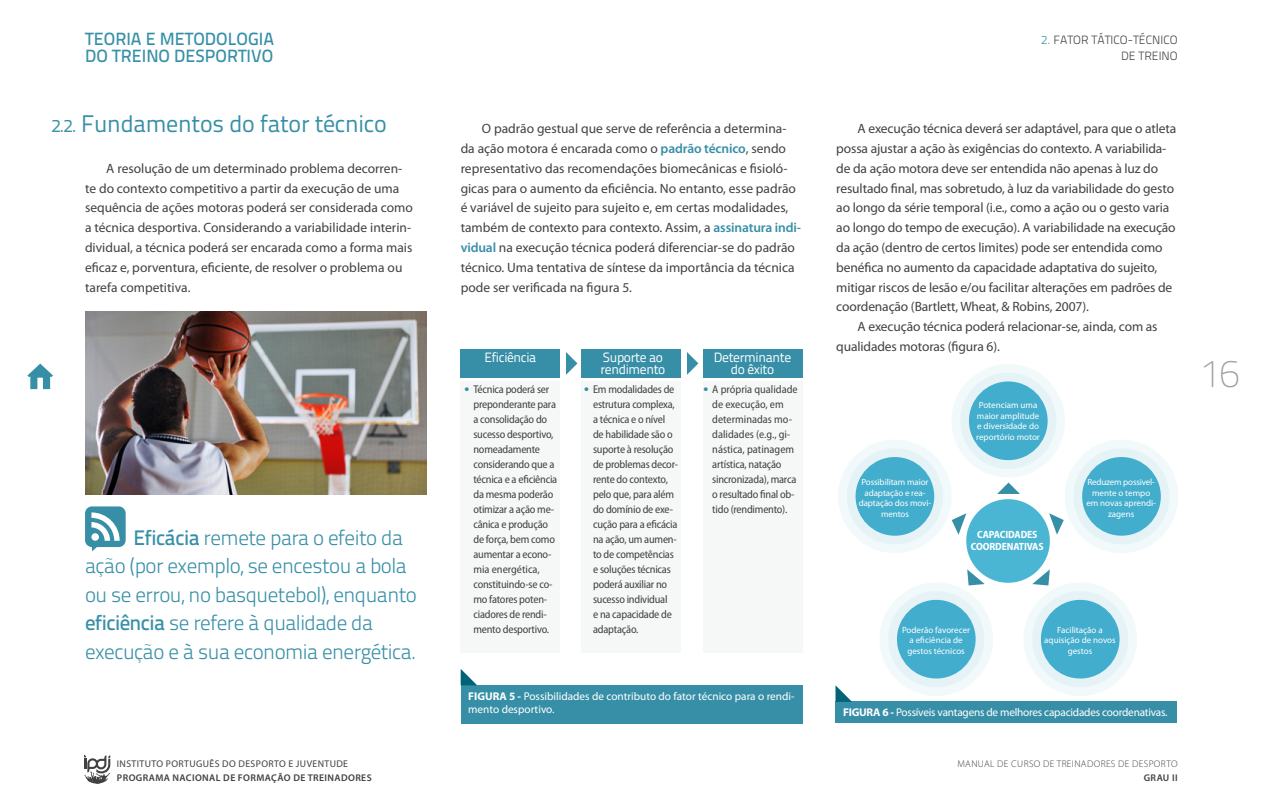
<style>
.page{position:relative;width:1263px;height:808px;background:#fff}
.page>*{position:absolute;margin:0;border:0;box-sizing:border-box;transform-origin:0 0}
.t1{font:700 39px "Titillium Text 14 L";color:#9d9fa2}
.t2{font:24px "Titillium Text 14 L 400 wt";letter-spacing:-.01em;color:#378fa7}
.t3{font:21px/28.5px "Titillium Text 14 L 250 wt";letter-spacing:-.025em;color:#378fa7}
.t4{font:17.7px/16.4px "Titillium Text 14 L 600 wt";color:#378fa7}
.t5{font:13.5px/19.8px "Myriad Pro";letter-spacing:-.005em;color:#414042}
.t6{font:13.5px/12px "Titillium Text 14 L 400 wt";letter-spacing:-.025em;color:#fff}
.t7{font:12px/16.4px "Titillium Text 14 L 250 wt";color:#414042;text-align:right}
.t8{font:semi-condensed 11.25px/15px "Myriad Pro";letter-spacing:-.02em;color:#414042}
.t9{font:11.25px/13.5px "Myriad Pro";letter-spacing:-.005em;color:#fff}
.t10{font:700 semi-condensed 10.5px/12px "Myriad Pro";letter-spacing:-.01em;color:#fff;text-align:center}
.t11{font:600 9.75px "Myriad Pro";letter-spacing:.04em;color:#414042}
.t12{font:9.75px "Myriad Pro";letter-spacing:.04em;color:#414042}
.t13{font:300 9.75px "Myriad Pro";letter-spacing:.04em;color:#414042}
.t14{font:9px/10.5px "Myriad Pro";color:#fff;text-align:center}
.s1{font-size:18px}
.s2{font-family:"Titillium Text 14 L 600 wt"}
.s3{font-weight:600;color:#378fa7}
.s4{color:#378fa7}
.s5{font-weight:700}
</style>
<div class="page">
<svg style="left:27px;top:364px;width:26px;height:25px"></svg>
<svg style="left:84px;top:755px;width:26px;height:29px"></svg>
<img style="left:85px;top:311px;width:342px;height:183px">
<svg style="left:85px;top:506px;width:41px;height:45px"></svg>
<div style="left:461px;top:381px;width:99px;height:271px;background:#f6f7f7"></div>
<div style="left:582px;top:381px;width:99px;height:271px;background:#f6f7f7"></div>
<div style="left:703px;top:381px;width:99px;height:271px;background:#f6f7f7"></div>
<div style="left:461px;top:349px;width:99px;height:28px;background:#378fa7"></div>
<div style="left:582px;top:349px;width:99px;height:28px;background:#378fa7"></div>
<div style="left:703px;top:349px;width:99px;height:28px;background:#378fa7"></div>
<svg style="left:566px;top:352px;width:11px;height:23px"></svg>
<svg style="left:687px;top:352px;width:11px;height:23px"></svg>
<div style="left:461px;top:685px;width:341px;height:39px;background:#378fa7"></div>
<svg style="left:461px;top:669px;width:16px;height:16px"></svg>
<div style="left:835px;top:702px;width:342px;height:21px;background:#378fa7"></div>
<svg style="left:835px;top:685px;width:17px;height:17px"></svg>
<svg style="left:1049px;top:513px;width:15px;height:22px"></svg>
<svg style="left:1032px;top:569px;width:18px;height:16px"></svg>
<svg style="left:952px;top:513px;width:14px;height:22px"></svg>
<svg style="left:967px;top:569px;width:18px;height:16px"></svg>
<svg style="left:997px;top:482px;width:23px;height:12px"></svg>
<div style="left:838px;top:440px;width:114px;height:113px;background:#f2f9fb;border-radius:50%"></div>
<div style="left:1065px;top:440px;width:113px;height:113px;background:#f2f9fb;border-radius:50%"></div>
<div style="left:951px;top:364px;width:114px;height:114px;background:#f2f9fb;border-radius:50%"></div>
<div style="left:879px;top:582px;width:114px;height:114px;background:#f2f9fb;border-radius:50%"></div>
<div style="left:1023px;top:582px;width:114px;height:114px;background:#f2f9fb;border-radius:50%"></div>
<div style="left:847px;top:448px;width:96px;height:96px;background:#e5f3f7;border-radius:50%"></div>
<div style="left:1073px;top:448px;width:96px;height:96px;background:#e5f3f7;border-radius:50%"></div>
<div style="left:960px;top:373px;width:96px;height:96px;background:#e5f3f7;border-radius:50%"></div>
<div style="left:888px;top:591px;width:96px;height:96px;background:#e5f3f7;border-radius:50%"></div>
<svg style="left:1032px;top:591px;width:96px;height:96px;fill:#e5f3f7"></svg>
<div style="left:966px;top:499px;width:84px;height:84px;background:#4ab6d3;border-radius:50%"></div>
<div style="left:855px;top:457px;width:79px;height:79px;background:#42adcc;border-radius:50%"></div>
<div style="left:1082px;top:457px;width:79px;height:79px;background:#42adcc;border-radius:50%"></div>
<div style="left:969px;top:381px;width:79px;height:79px;background:#42adcc;border-radius:50%"></div>
<div style="left:897px;top:600px;width:79px;height:78px;background:#42adcc;border-radius:50%"></div>
<div style="left:1041px;top:600px;width:78px;height:78px;background:#42adcc;border-radius:50%"></div>
<h3 class="t4" style="left:85px;top:31px;width:190px">TEORIA E METODOLOGIA<br>DO TREINO DESPORTIVO</h3>
<h2 class="t2" style="left:51px;top:110px;width:337px"><span class="s1">2.2.</span> Fundamentos do fator técnico</h2>
<p class="t5" style="left:85px;top:158px;width:329px;text-indent:21px">A resolução de um determinado problema decorren&shy;te do contexto competitivo a partir da execução de uma sequência de ações motoras poderá ser considerada como a técnica desportiva. Considerando a variabilidade interin&shy;dividual, a técnica poderá ser encarada como a forma mais eficaz e, porventura, eficiente, de resolver o problema ou tarefa competitiva.</p>
<h3 class="t3" style="left:85px;top:523px;width:333px;text-indent:49px"><span class="s2">Eficácia</span> remete para o efeito da ação (por exemplo, se encestou a bola ou se errou, no basquetebol), enquanto <span class="s2">eficiência</span> se refere à qualidade da execução e à sua economia energética.</h3>
<p class="t12" style="left:117px;top:758px;width:233px">INSTITUTO PORTUGUÊS DO DESPORTO E JUVENTUDE</p>
<p class="t11" style="left:117px;top:771px;width:256px">PROGRAMA NACIONAL DE FORMAÇÃO DE TREINADORES</p>
<p class="t5" style="left:461px;top:119px;width:342px;text-indent:21px">O padrão gestual que serve de referência a determina&shy;da ação motora é encarada como o <span class="s3">padrão técnico</span>, sendo representativo das recomendações biomecânicas e fisioló&shy;gicas para o aumento da eficiência. No entanto, esse padrão é variável de sujeito para sujeito e, em certas modalidades, também de contexto para contexto. Assim, a <span class="s3">assinatura indi&shy;vidual</span> na execução técnica poderá diferenciar-se do padrão técnico. Uma tentativa de síntese da importância da técnica pode ser verificada na figura 5.</p>
<p class="t6" style="left:484px;top:351px;width:53px">Eficiência</p>
<p class="t6" style="left:600px;top:351px;width:67px">Suporte ao rendimento</p>
<p class="t6" style="left:714px;top:351px;width:79px;text-align:center">Determinante do êxito</p>
<p class="t8" style="left:473px;top:382px;width:85px;text-indent:-8px"><span class="s4">●</span> Técnica poderá ser preponderante para a consolidação do sucesso desportivo, nomeadamente considerando que a técnica e a eficiência da mesma poderão otimizar a ação me&shy;cânica e produção de força, bem como aumentar a econo&shy;mia energética, constituindo-se co&shy;mo fatores poten&shy;ciadores de rendi&shy;mento desportivo.</p>
<p class="t8" style="left:593px;top:382px;width:87px;text-indent:-9px"><span class="s4">●</span> Em modalidades de estrutura complexa, a técnica e o nível de habilidade são o suporte à resolução de problemas decor&shy;rente do contexto, pelo que, para além do domínio de exe&shy;cução para a eficácia na ação, um aumen&shy;to de competências e soluções técnicas poderá auxiliar no sucesso individual<br>e na capacidade de adaptação.</p>
<p class="t8" style="left:712px;top:382px;width:87px;text-indent:-9px"><span class="s4">●</span> A própria qualidade de execução, em determinadas mo&shy;dalidades (e.g., gi&shy;nástica, patinagem artística, natação sincronizada), marca o resultado final ob&shy;tido (rendimento).</p>
<p class="t9" style="left:468px;top:689px;width:328px"><span class="s5">FIGURA 5 -</span> Possibilidades de contributo do fator técnico para o rendi&shy;mento desportivo.</p>
<p class="t7" style="left:1041px;top:32px;width:138px"><span class="s4">2.</span> FATOR TÁTICO-TÉCNICO<br>DE TREINO</p>
<p class="t5" style="left:836px;top:119px;width:342px;text-indent:21px">A execução técnica deverá ser adaptável, para que o atleta possa ajustar a ação às exigências do contexto. A variabilida&shy;de da ação motora deve ser entendida não apenas à luz do resultado final, mas sobretudo, à luz da variabilidade do gesto ao longo da série temporal (i.e., como a ação ou o gesto varia ao longo do tempo de execução). A variabilidade na execução da ação (dentro de certos limites) pode ser entendida como benéfica no aumento da capacidade adaptativa do sujeito, mitigar riscos de lesão e/ou facilitar alterações em padrões de coordenação (Bartlett, Wheat, &amp; Robins, 2007).</p>
<p class="t5" style="left:836px;top:317px;width:323px;text-indent:21px">A execução técnica poderá relacionar-se, ainda, com as qualidades motoras (figura 6).</p>
<p class="t14" style="left:859px;top:477px;width:74px">Possibilitam maior adaptação e rea&shy;daptação dos movi&shy;mentos</p>
<p class="t14" style="left:976px;top:400px;width:65px;text-align:left">Potenciam uma maior amplitude e diversidade do reportório motor</p>
<p class="t10" style="left:971px;top:529px;width:74px">CAPACIDADES<br>COORDENATIVAS</p>
<p class="t14" style="left:1086px;top:477px;width:71px">Reduzem possivel&shy;mente o tempo em novas aprendi&shy;zagens</p>
<h1 class="t1" style="left:1200px;top:350px;width:41px">16</h1>
<p class="t14" style="left:902px;top:624px;width:70px">Poderão favorecer a eficiência de gestos técnicos</p>
<p class="t14" style="left:1044px;top:624px;width:73px">Facilitação a aquisição de novos gestos</p>
<p class="t9" style="left:843px;top:706px;width:326px"><span class="s5">FIGURA 6 -</span> Possíveis vantagens de melhores capacidades coordenativas.</p>
<p class="t13" style="left:957px;top:758px;width:222px">MANUAL DE CURSO DE TREINADORES DE DESPORTO</p>
<p class="t11" style="left:1144px;top:771px;width:35px">GRAU II</p>
</div>
